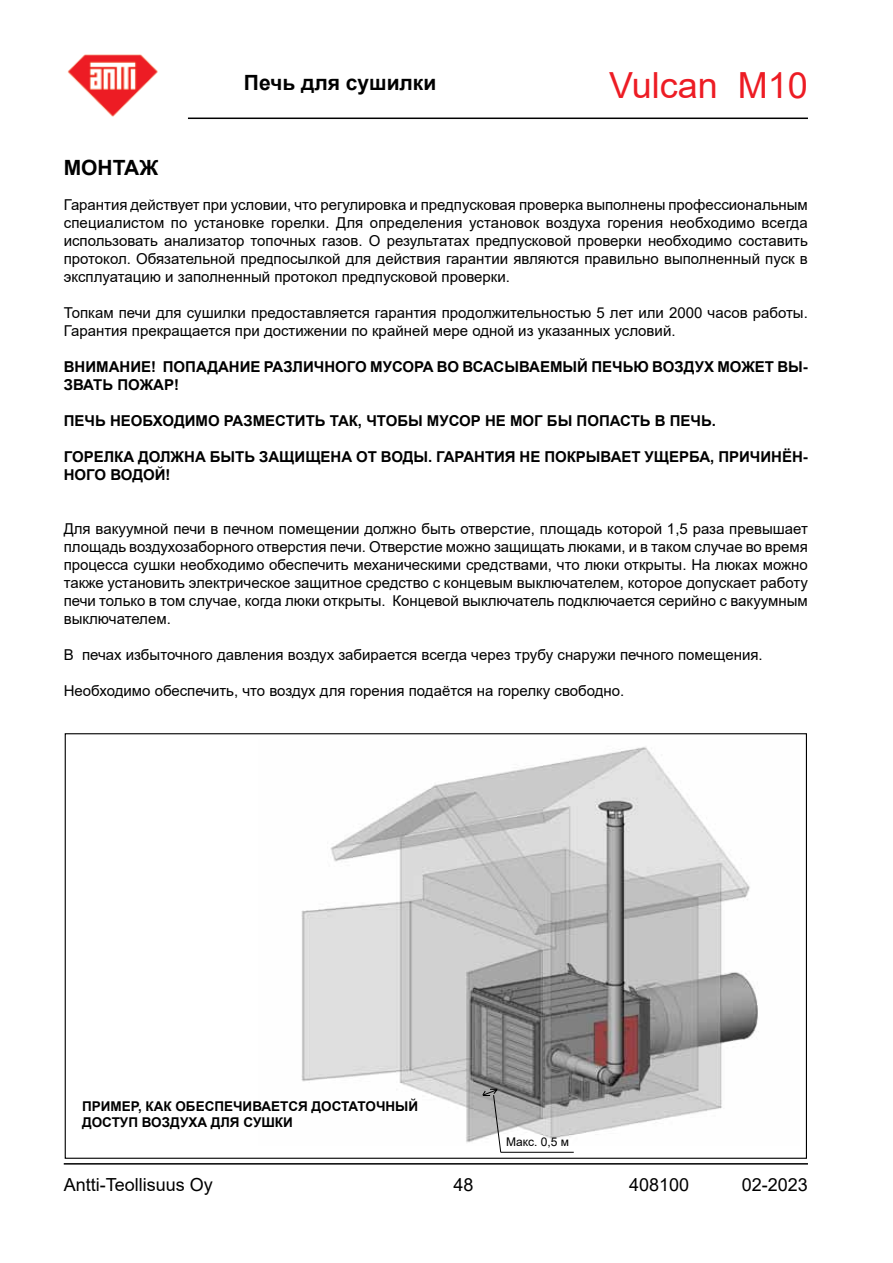
<style>
.page{position:relative;width:893px;height:1263px;background:#fff}
.page>*{position:absolute;margin:0;border:0;box-sizing:border-box;transform-origin:0 0}
.t1{font:36px "Arial";color:#ed1c24}
.t2{font:700 21px "Arial";color:#000}
.t3{font:18px "Arial";color:#000}
.t4{font:15px/18px "Arial";color:#000;text-align:justify}
.t5{font:700 15px/18px "Arial";color:#000}
.t6{font:700 13.5px/16.2px "Arial";color:#000}
.t7{font:12px "Arial";color:#000}
</style>
<div class="page">
<hr style="left:188px;top:118px;width:620px;height:1px;background:#000">
<hr style="left:64px;top:1163px;width:744px;height:1px;background:#000">
<img style="left:67px;top:54px;width:91px;height:63px">
<img style="left:301px;top:746px;width:458px;height:397px">
<hr style="left:501px;top:1152px;width:73px;height:1px;background:#000">
<svg style="left:482px;top:1088px;width:20px;height:65px"></svg>
<h2 class="t2" style="left:244px;top:68px;width:194px">Печь для сушилки</h2>
<h1 class="t1" style="left:609px;top:61px;width:200px">Vulcan M10</h1>
<h2 class="t2" style="left:64px;top:153px;width:96px">МОНТАЖ</h2>
<p class="t4" style="left:64px;top:195px;width:746px">Гарантия действует при условии, что регулировка и предпусковая проверка выполнены профессиональным специалистом по установке горелки. Для определения установок воздуха горения необходимо всегда использовать анализатор топочных газов. О результатах предпусковой проверки необходимо составить протокол. Обязательной предпосылкой для действия гарантии являются правильно выполненный пуск в эксплуатацию и заполненный протокол предпусковой проверки.</p>
<p class="t4" style="left:64px;top:303px;width:746px">Топкам печи для сушилки предоставляется гарантия продолжительностью 5 лет или 2000 часов работы.<br>Гарантия прекращается при достижении по крайней мере одной из указанных условий.</p>
<p class="t5" style="left:64px;top:358px;width:746px">ВНИМАНИЕ! ПОПАДАНИЕ РАЗЛИЧНОГО МУСОРА ВО ВСАСЫВАЕМЫЙ ПЕЧЬЮ ВОЗДУХ МОЖЕТ ВЫ-<br>ЗВАТЬ ПОЖАР!</p>
<p class="t5" style="left:64px;top:412px;width:654px">ПЕЧЬ НЕОБХОДИМО РАЗМЕСТИТЬ ТАК, ЧТОБЫ МУСОР НЕ МОГ БЫ ПОПАСТЬ В ПЕЧЬ.</p>
<p class="t5" style="left:64px;top:448px;width:746px">ГОРЕЛКА ДОЛЖНА БЫТЬ ЗАЩИЩЕНА ОТ ВОДЫ. ГАРАНТИЯ НЕ ПОКРЫВАЕТ УЩЕРБА, ПРИЧИНЁН-<br>НОГО ВОДОЙ!</p>
<p class="t4" style="left:64px;top:519px;width:746px">Для вакуумной печи в печном помещении должно быть отверстие, площадь которой 1,5 раза превышает площадь воздухозаборного отверстия печи. Отверстие можно защищать люками, и в таком случае во время процесса сушки необходимо обеспечить механическими средствами, что люки открыты. На люках можно также установить электрическое защитное средство с концевым выключателем, которое допускает работу печи только в том случае, когда люки открыты. Концевой выключатель подключается серийно с вакуумным выключателем.</p>
<p class="t4" style="left:64px;top:645px;width:700px">В печах избыточного давления воздух забирается всегда через трубу снаружи печного помещения.</p>
<p class="t4" style="left:64px;top:681px;width:562px">Необходимо обеспечить, что воздух для горения подаётся на горелку свободно.</p>
<p class="t6" style="left:82px;top:1098px;width:337px">ПРИМЕР, КАК ОБЕСПЕЧИВАЕТСЯ ДОСТАТОЧНЫЙ<br>ДОСТУП ВОЗДУХА ДЛЯ СУШКИ</p>
<p class="t7" style="left:506px;top:1133px;width:65px">Макс. 0,5 м</p>
<p class="t3" style="left:64px;top:1172px;width:151px">Antti-Teollisuus Oy</p>
<p class="t3" style="left:453px;top:1172px;width:22px">48</p>
<p class="t3" style="left:629px;top:1172px;width:62px">408100</p>
<p class="t3" style="left:742px;top:1172px;width:68px">02-2023</p>
</div>
